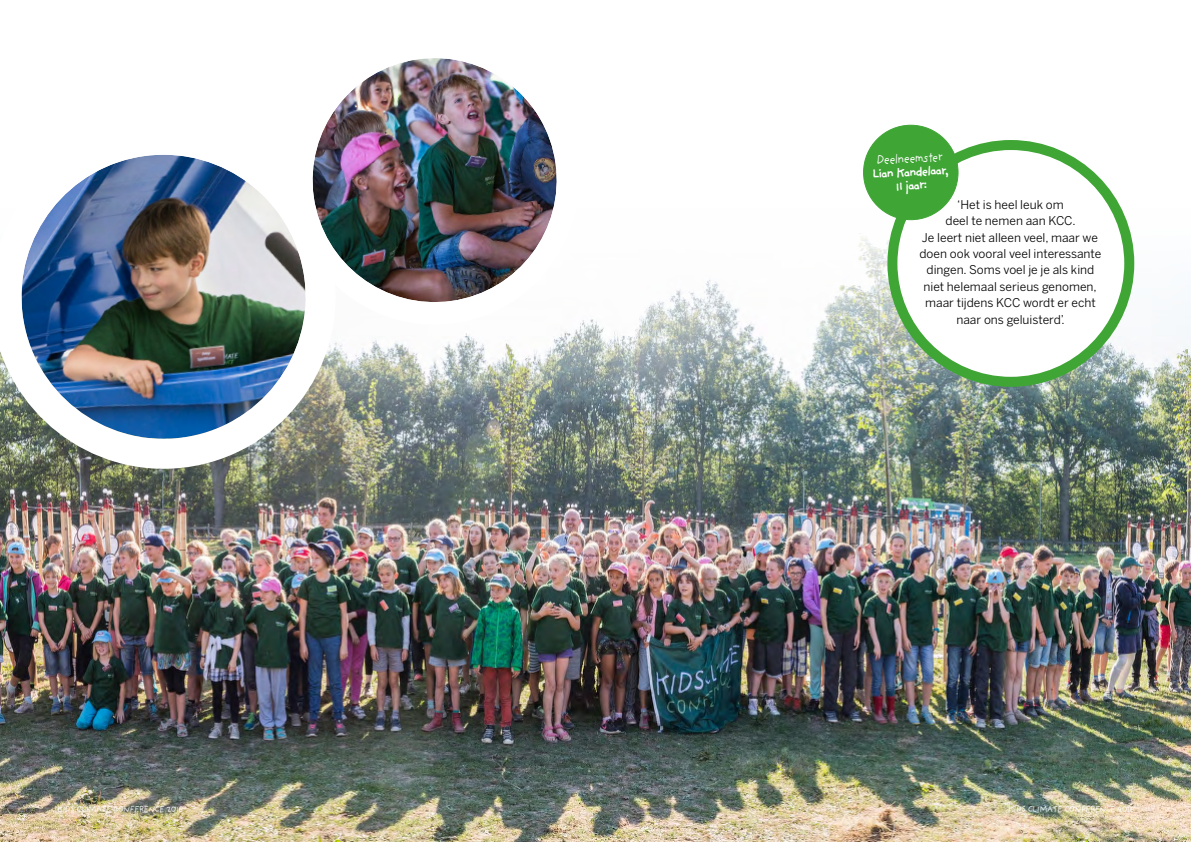
<style>
.page{position:relative;width:1191px;height:842px;background:#fff}
.page>*{position:absolute;margin:0;border:0;box-sizing:border-box;transform-origin:0 0}
.t1{font:700 13px/13.6px "Providence Sans";color:#fff;text-align:center}
.t2{font:13px "Providence Sans";color:#fff}
.t3{font:12px/16.4px "Benton Sans";color:#000;text-align:center}
.t4{font:9px "Providence Sans";letter-spacing:-.1em;color:#fff}
</style>
<div class="page">
<img style="left:0;top:209px;width:1191px;height:633px">
<img style="left:0;top:155px;width:335px;height:331px">
<img style="left:292px;top:58px;width:285px;height:280px">
<div style="left:892px;top:145px;width:237px;height:237px;background:#fff;border-radius:50%"></div>
<div style="left:887px;top:140px;width:247px;height:247px;border:10px solid #3fa535;border-radius:50%"></div>
<div style="left:863px;top:125px;width:95px;height:95px;background:#3fa535;border-radius:50%"></div>
<p class="t2" style="left:876px;top:152px;width:68px;rotate:-3deg">Deelneemster</p>
<p class="t1" style="left:871px;top:167px;width:78px;rotate:-3deg">Lian Kandelaar,<br>11 jaar:</p>
<p class="t3" style="left:919px;top:196px;width:183px">‘Het is heel leuk om<br>deel te nemen aan KCC.<br>Je leert niet alleen veel, maar we doen ook vooral veel interessante dingen. Soms voel je je als kind niet helemaal serieus genomen, maar tijdens KCC wordt er echt naar ons geluisterd’.</p>
<p class="t4" style="left:57px;top:803px;width:128px">KIDS CLIMATE CONFERENCE 2016</p>
<p class="t4" style="left:1007px;top:803px;width:128px">KIDS CLIMATE CONFERENCE 2016</p>
</div>
